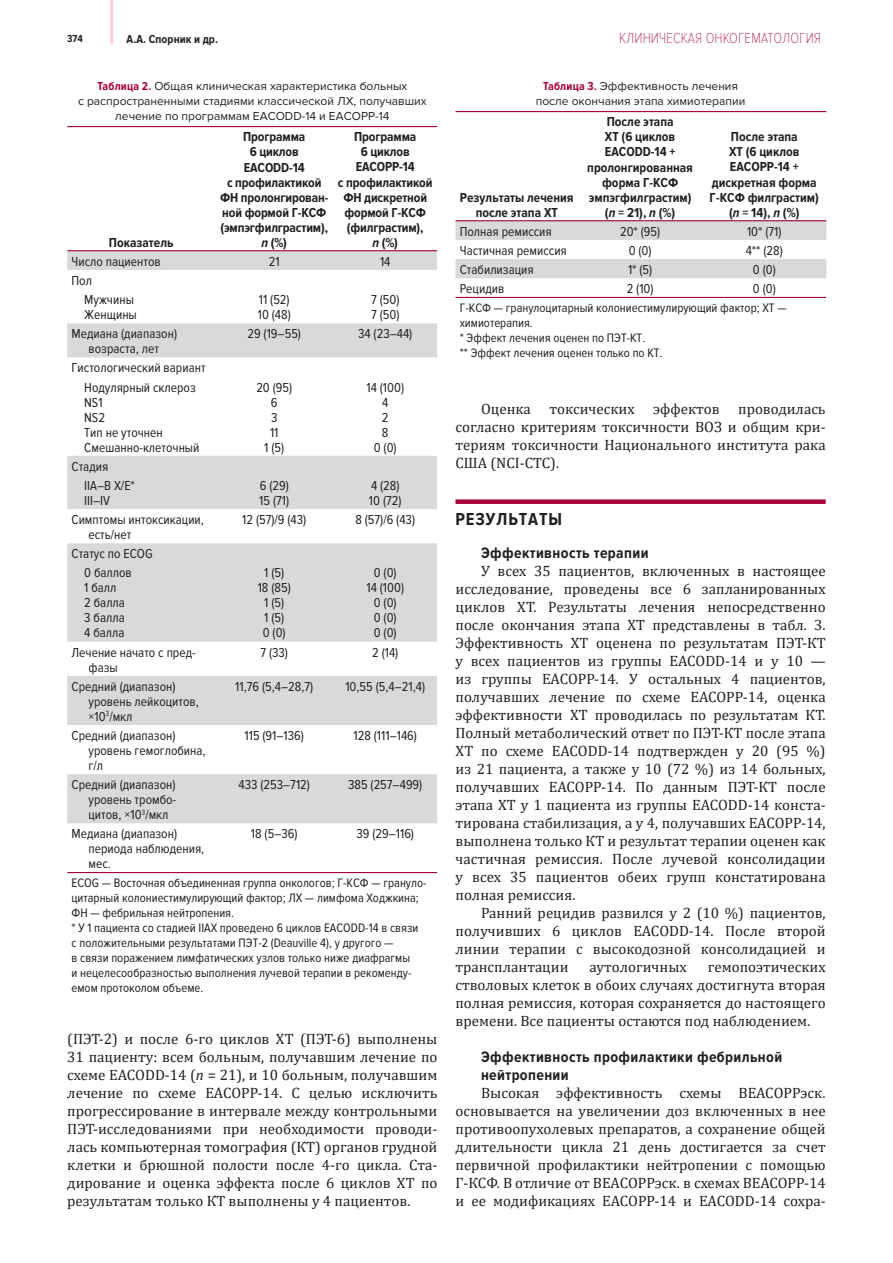
<style>
.page{position:relative;width:893px;height:1263px;background:#fff}
.page>*{position:absolute;margin:0;border:0;box-sizing:border-box;transform-origin:0 0}
.t1{font:700 18px "Proxima Nova Cond";letter-spacing:.05em;color:#231f20}
.t2{font:700 15.75px/18px "Proxima Nova Cond";letter-spacing:.025em;color:#231f20}
.t3{font:15px/18px "Cambria";color:#231f20;text-align:justify}
.t4{font:100 15px "Proxima Nova Cond";letter-spacing:.005em;color:#a7023c}
.t5{font:13.5px/15px "Proxima Nova Cond";color:#231f20}
.t6{font:700 13.5px/15px "Proxima Nova Cond";color:#231f20;text-align:center}
.t7{font:12.75px/15px "Proxima Nova Cond";color:#231f20}
.t8{font:12px/15px "Proxima Nova";color:#231f20;text-align:center}
.t9{font:700 12px "Proxima Nova Cond";letter-spacing:.005em;color:#231f20}
.t10{font:700 10.5px "Proxima Nova Cond";color:#231f20}
.s1{font-family:"Proxima Nova Cond";font-weight:700;color:#a7023c}
.s2{font-style:italic}
</style>
<div class="page">
<hr style="left:110px;top:0;width:3px;height:44px;background:#f9ced8">
<svg style="left:67px;top:251px;width:370px;height:572px;fill:#d8d9db"></svg>
<hr style="left:67px;top:126px;width:370px;height:1px;background:#a7023c">
<hr style="left:67px;top:250px;width:370px;height:1px;background:#a7023c">
<hr style="left:67px;top:872px;width:370px;height:1px;background:#a7023c">
<svg style="left:455px;top:221px;width:371px;height:57px"></svg>
<hr style="left:455px;top:111px;width:371px;height:1px;background:#a7023c">
<hr style="left:455px;top:220px;width:371px;height:1px;background:#a7023c">
<hr style="left:455px;top:297px;width:371px;height:1px;background:#a7023c">
<div style="left:455px;top:499px;width:371px;height:5px;background:#a7023c"></div>
<p class="t10" style="left:67px;top:35px;width:17px">374</p>
<p class="t9" style="left:127px;top:35px;width:93px">А.А. Спорник и др.</p>
<p class="t4" style="left:619px;top:33px;width:203px">КЛИНИЧЕСКАЯ ОНКОГЕМАТОЛОГИЯ</p>
<p class="t8" style="left:78px;top:79px;width:350px"><span class="s1">Таблица 2.</span> Общая клиническая характеристика больных<br>с распространенными стадиями классической ЛХ, получавших лечение по программам EACODD-14 и EACOPP-14</p>
<p class="t8" style="left:536px;top:79px;width:211px"><span class="s1">Таблица 3.</span> Эффективность лечения после окончания этапа химиотерапии</p>
<p class="t6" style="left:587px;top:116px;width:107px">После этапа<br>ХТ (6 циклов<br>EACODD-14 + пролонгированная форма Г-КСФ эмпэгфилграстим) (<span class="s2">n</span> = 21), <span class="s2">n</span> (%)</p>
<p class="t6" style="left:710px;top:131px;width:111px">После этапа<br>ХТ (6 циклов<br>ЕАСОРР-14 + дискретная форма<br>Г-КСФ филграстим) (<span class="s2">n</span> = 14), <span class="s2">n</span> (%)</p>
<p class="t6" style="left:220px;top:131px;width:110px">Программа<br>6 циклов<br>EACODD-14<br>с профилактикой<br>ФН пролонгирован&shy;ной формой Г-КСФ (эмпэгфилграстим), <span class="s2">n</span> (%)</p>
<p class="t6" style="left:338px;top:131px;width:96px">Программа<br>6 циклов<br>ЕАСОРР-14<br>с профилактикой<br>ФН дискретной формой Г-КСФ (филграстим),<br><span class="s2">n</span> (%)</p>
<p class="t6" style="left:460px;top:191px;width:115px">Результаты лечения после этапа ХТ</p>
<p class="t5" style="left:460px;top:225px;width:94px">Полная ремиссия</p>
<p class="t5" style="left:620px;top:225px;width:42px">20* (95)</p>
<p class="t5" style="left:747px;top:225px;width:36px">10* (71)</p>
<p class="t5" style="left:460px;top:244px;width:109px">Частичная ремиссия</p>
<p class="t5" style="left:629px;top:244px;width:24px">0 (0)</p>
<p class="t5" style="left:746px;top:244px;width:39px">4** (28)</p>
<p class="t5" style="left:460px;top:263px;width:76px">Стабилизация</p>
<p class="t5" style="left:628px;top:263px;width:26px">1* (5)</p>
<p class="t5" style="left:753px;top:263px;width:24px">0 (0)</p>
<p class="t5" style="left:460px;top:282px;width:46px">Рецидив</p>
<p class="t5" style="left:627px;top:282px;width:28px">2 (10)</p>
<p class="t5" style="left:753px;top:282px;width:24px">0 (0)</p>
<p class="t7" style="left:460px;top:301px;width:328px">Г-КСФ — гранулоцитарный колониестимулирующий фактор; ХТ — химиотерапия.<br>* Эффект лечения оценен по ПЭТ-КТ.<br>** Эффект лечения оценен только по КТ.</p>
<p class="t6" style="left:109px;top:236px;width:66px">Показатель</p>
<p class="t5" style="left:72px;top:255px;width:91px">Число пациентов</p>
<p class="t5" style="left:269px;top:255px;width:12px">21</p>
<p class="t5" style="left:380px;top:255px;width:12px">14</p>
<p class="t5" style="left:84px;top:272px;width:51px;line-height:19.2px;text-indent:-13px">Пол<br>Мужчины</p>
<p class="t5" style="left:84px;top:308px;width:54px">Женщины</p>
<p class="t5" style="left:258px;top:293px;width:35px">11 (52 )<br>10 (48)</p>
<p class="t5" style="left:371px;top:293px;width:30px">7 (50)<br>7 (50)</p>
<p class="t5" style="left:72px;top:327px;width:107px;text-align:center">Медиана (диапазон) возраста, лет</p>
<p class="t5" style="left:247px;top:327px;width:55px">29 (19–55)</p>
<p class="t5" style="left:358px;top:327px;width:56px">34 (23–44)</p>
<p class="t5" style="left:72px;top:359px;width:136px;line-height:19.2px;text-align:center">Гистологический вари ант<br>Нодулярный склероз</p>
<p class="t5" style="left:84px;top:396px;width:117px">NS1<br>NS2<br>Тип не уточнен<br>Смешанно-клеточный</p>
<p class="t5" style="left:256px;top:381px;width:37px;text-align:center">20 (95)<br>6<br>3<br>11<br>1 (5)</p>
<p class="t5" style="left:366px;top:381px;width:39px;text-align:center">14 (100)<br>4<br>2<br>8<br>0 (0)</p>
<p class="t3" style="left:455px;top:400px;width:372px;text-indent:26px">Оценка токсических эффектов проводилась согласно критериям токсичности ВОЗ и общим кри&shy;териям токсичности Национального института рака США (NCI-CTC).</p>
<p class="t5" style="left:84px;top:458px;width:52px;line-height:19.2px;text-indent:-13px">Стадия<br>IIА–B X/E*</p>
<p class="t5" style="left:84px;top:494px;width:27px">III–IV</p>
<p class="t5" style="left:259px;top:479px;width:31px">6 (2 9)<br>15 (71)</p>
<p class="t5" style="left:369px;top:479px;width:34px">4 (28)<br>10 (72)</p>
<p class="t5" style="left:89px;top:513px;width:117px;text-indent:-17px">Симптомы интоксикации, есть/нет</p>
<p class="t5" style="left:242px;top:513px;width:65px">12 (57)/9 (43)</p>
<p class="t5" style="left:355px;top:513px;width:61px">8 (57)/6 (43)</p>
<p class="t5" style="left:72px;top:545px;width:83px;line-height:19.2px;text-align:center">Статус по ECOG<br>0 баллов</p>
<p class="t5" style="left:84px;top:581px;width:42px">1 балл<br>2 балла<br>3 балла<br>4 балла</p>
<p class="t5" style="left:258px;top:566px;width:35px;text-align:center">1 (5)<br>18 (85)<br>1 (5)<br>1 (5)<br>0 (0)</p>
<p class="t5" style="left:366px;top:566px;width:39px;text-align:center">0 (0)<br>14 (100)<br>0 (0)<br>0 (0)<br>0 (0)</p>
<p class="t5" style="left:89px;top:646px;width:109px;text-indent:-17px">Лечение начато с пред&shy;фазы</p>
<p class="t5" style="left:260px;top:646px;width:29px">7 (33)</p>
<p class="t5" style="left:372px;top:646px;width:28px">2 (14)</p>
<p class="t5" style="left:89px;top:680px;width:112px;text-indent:-17px">Средний (диапазон) уровень лейкоцитов, ×10<sup>3</sup>/мкл</p>
<p class="t5" style="left:235px;top:680px;width:80px">11,76 (5,4–28,7)</p>
<p class="t5" style="left:345px;top:680px;width:81px">10,55 (5,4–21,4)</p>
<p class="t5" style="left:89px;top:729px;width:119px;text-indent:-17px">Средний (диапазон) уровень гемоглобина, г/л</p>
<p class="t5" style="left:244px;top:729px;width:61px">115 (91–136)</p>
<p class="t5" style="left:353px;top:729px;width:65px">128 (111–146)</p>
<p class="t5" style="left:89px;top:778px;width:89px;text-align:justify;text-indent:-17px">Средний (диапазон) уровень тромбо&shy;цитов, ×10<sup>3</sup>/мкл</p>
<p class="t5" style="left:239px;top:778px;width:73px">433 (253–712)</p>
<p class="t5" style="left:348px;top:778px;width:76px">385 (257–499)</p>
<p class="t5" style="left:89px;top:827px;width:117px;text-indent:-17px">Медиана (диапазон)<br>пер иода наблюдения, мес.</p>
<p class="t5" style="left:251px;top:827px;width:48px">18 (5–36)</p>
<p class="t5" style="left:356px;top:827px;width:59px">39 (29–116)</p>
<p class="t7" style="left:72px;top:876px;width:357px">ECOG — Восточная объединенная группа онкологов; Г-КСФ — грануло&shy;цитарный колониестимулирующий фактор; ЛХ — лимфома Ходжкина; ФН — фебрильная нейтропения.<br>* У 1 пациента со стадией IIAХ проведено 6 циклов EACODD-14 в связи с положи тельными результатами ПЭТ-2 (Deauville 4), у другого —<br>в связи поражением лимфатических узлов только ниже диафрагмы<br>и нецелесообразностью выполнения лучевой терапии в рекоменду&shy;емом протоколом объеме.</p>
<p class="t3" style="left:67px;top:1030px;width:372px">(ПЭТ-2) и после 6-го циклов ХТ (ПЭТ-6) выполнены 31 пациенту: всем больным, получавшим лечение по схеме EACODD-14 (<span class="s2">n</span> = 21), и 10 больным, получавшим лечение по схеме ЕАСОРР-14. С целью исключить прогрессирование в интервале между контрольными ПЭТ-исследованиями при необходимости проводи&shy;лась компьютерная томография (КТ) органов грудной клетки и брюшной полости после 4-го цикла. Ста&shy;дирование и оценка эффекта после 6 циклов ХТ по результатам только КТ выполнены у 4 пациентов.</p>
<p class="t1" style="left:455px;top:513px;width:108px">РЕЗУЛЬТАТЫ</p>
<p class="t2" style="left:481px;top:545px;width:169px">Эффективность терапии</p>
<p class="t3" style="left:455px;top:562px;width:372px;text-indent:26px">У всех 35 пациентов, включенных в настоящее исследование, проведены все 6 запланированных циклов ХТ. Результаты лечения непосредственно после окончания этапа ХТ представлены в табл. 3.<br>Эффективность ХТ оценена по результатам ПЭТ-КТ у всех пациентов из группы EACODD-14 и у 10 — из группы ЕАСОРР-14. У остальных 4 пациентов, получавших лечение по схеме ЕАСОРР-14, оценка эффективности ХТ проводилась по результатам КТ.<br>Полный метаболический ответ по ПЭТ-КТ после этапа ХТ по схеме EACODD-14 подтвержден у 20 (95 %) из 21 пациента, а также у 10 (72 %) из 14 больных, получавших ЕАСОРР-14. По данным ПЭТ-КТ после этапа ХТ у 1 пациента из группы EACODD-14 конста&shy;тирована стабилизация, а у 4, получавших ЕАСОРР-14, выполнена только КТ и результат терапии оценен как частичная ремиссия. После лучевой консолидации у всех 35 пациентов обеих групп констатирована полная ремиссия.</p>
<p class="t3" style="left:455px;top:904px;width:372px;text-indent:26px">Ранний рецидив развился у 2 (10 %) пациентов, получивших 6 циклов EACODD-14. После второй линии терапии с высокодозной консолидацией и трансплантации</p>
<p class="t3" style="left:455px;top:958px;width:372px;text-indent:252px">гемопоэтических стволовых клеток в обоих случаях достигнута вторая полная ремиссия, которая сохраняется до настоящего времени. Все пациенты остаются под наблюдением.</p>
<p class="t2" style="left:481px;top:1049px;width:303px">Эффективность профилактики фебриль ной нейтропении</p>
<p class="t3" style="left:455px;top:1084px;width:372px;text-indent:26px">Высокая эффективность схемы ВЕАСОРРэск. основывается на увеличении доз включенных в нее противоопухолевых препаратов, а сохранение общей длительности цикла 21 день достигается за счет первичной профилактики нейтропении с помощью Г-КСФ. В отличие от ВЕАСОРРэск. в схемах ВЕАСОРР-14 и ее модификациях ЕАСОРР-14 и EACODD-14 сохра-</p>
<p class="t3" style="left:589px;top:958px;width:99px">аутологичных</p>
</div>
